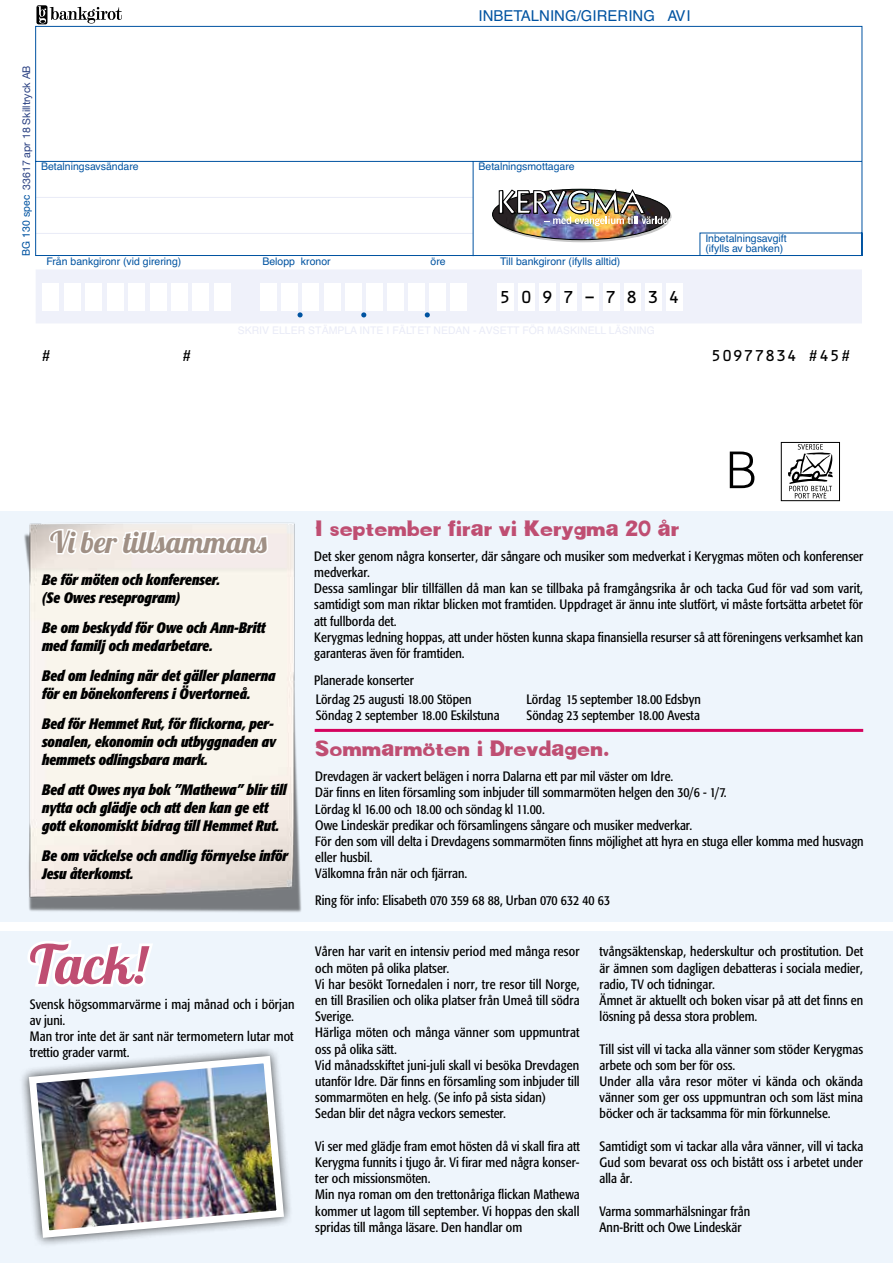
<style>
.page{position:relative;width:893px;height:1263px;background:#fff}
.page>*{position:absolute;margin:0;border:0;box-sizing:border-box;transform-origin:0 0}
.t1{font:53.85px "Lobster 1.4";color:#bf4e72}
.t2{font:300 50.7px "Trade Gothic";color:#000}
.t3{font:30px "Lobster 1.4";color:#a09085}
.t4{font:700 19.5px "New";color:#bf4e72}
.t5{font:16.5px "OCRB Alternate";letter-spacing:.56em;color:#000}
.t6{font:italic 700 condensed 15px/18px "Formata";letter-spacing:-.01em;color:#000}
.t7{font:15px "Helvetica";color:#0053a1}
.t8{font:15px "OCRB Alternate";color:#000}
.t9{font:15px "OCRB";color:#000}
.t10{font:condensed 13.5px/16.2px "Formata";color:#000}
.t11{font:10.5px/9.8px "Helvetica";color:#0053a1}
.t12{font:10.5px "Helvetica Neue";color:#263d80}
.s1{font-family:"OCRB"}
</style>
<div class="page">
<div style="left:0;top:932px;width:893px;height:331px;background:#eef5fc"></div>
<div style="left:0;top:511px;width:893px;height:410px;background:#eef5fc"></div>
<img style="left:24px;top:522px;width:291px;height:390px">
<div style="left:36px;top:269px;width:826px;height:54px;background:#eff1fa"></div>
<div style="left:64px;top:283px;width:17px;height:27px;background:#fff"></div>
<div style="left:85px;top:283px;width:17px;height:27px;background:#fff"></div>
<div style="left:42px;top:283px;width:17px;height:27px;background:#fff"></div>
<div style="left:107px;top:283px;width:17px;height:27px;background:#fff"></div>
<div style="left:128px;top:283px;width:17px;height:27px;background:#fff"></div>
<div style="left:150px;top:283px;width:16px;height:27px;background:#fff"></div>
<div style="left:171px;top:283px;width:17px;height:27px;background:#fff"></div>
<div style="left:193px;top:283px;width:16px;height:27px;background:#fff"></div>
<div style="left:214px;top:283px;width:17px;height:27px;background:#fff"></div>
<div style="left:260px;top:283px;width:17px;height:27px;background:#fff"></div>
<div style="left:281px;top:283px;width:17px;height:27px;background:#fff"></div>
<div style="left:302px;top:283px;width:17px;height:27px;background:#fff"></div>
<div style="left:324px;top:283px;width:16px;height:27px;background:#fff"></div>
<div style="left:345px;top:283px;width:17px;height:27px;background:#fff"></div>
<div style="left:366px;top:283px;width:17px;height:27px;background:#fff"></div>
<div style="left:387px;top:283px;width:17px;height:27px;background:#fff"></div>
<div style="left:408px;top:283px;width:17px;height:27px;background:#fff"></div>
<div style="left:429px;top:283px;width:17px;height:27px;background:#fff"></div>
<div style="left:450px;top:283px;width:17px;height:27px;background:#fff"></div>
<svg style="left:425px;top:312px;width:5px;height:5px"></svg>
<svg style="left:361px;top:312px;width:5px;height:5px"></svg>
<svg style="left:298px;top:312px;width:5px;height:5px"></svg>
<div style="left:497px;top:283px;width:17px;height:27px;background:#fff"></div>
<div style="left:518px;top:283px;width:17px;height:27px;background:#fff"></div>
<div style="left:539px;top:283px;width:17px;height:27px;background:#fff"></div>
<div style="left:561px;top:283px;width:16px;height:27px;background:#fff"></div>
<div style="left:582px;top:283px;width:16px;height:27px;background:#fff"></div>
<div style="left:603px;top:283px;width:17px;height:27px;background:#fff"></div>
<div style="left:624px;top:283px;width:17px;height:27px;background:#fff"></div>
<div style="left:645px;top:283px;width:17px;height:27px;background:#fff"></div>
<div style="left:666px;top:283px;width:17px;height:27px;background:#fff"></div>
<svg style="left:35px;top:26px;width:828px;height:231px"></svg>
<div style="left:781px;top:442px;width:59px;height:59px;border:1px solid #000"></div>
<svg style="left:788px;top:444px;width:45px;height:54px"></svg>
<svg style="left:47px;top:522px;width:223px;height:55px"></svg>
<div style="left:36px;top:5px;width:11px;height:19px;background:#787878;border-radius:2px"></div>
<svg style="left:37px;top:5px;width:85px;height:19px"></svg>
<svg style="left:28px;top:940px;width:125px;height:47px"></svg>
<div style="left:19px;top:1046px;width:274px;height:201px;background:#000;opacity:.75"></div>
<img style="left:25px;top:1052px;width:263px;height:189px">
<hr style="left:315px;top:729px;width:548px;height:3px;background:#d5035e">
<p class="t7" style="left:478px;top:5px;width:214px">INBETALNING/GIRERING AVI</p>
<p class="t12" style="left:19px;top:190px;width:126px;rotate:-90deg">33617 apr 18 Skilltryck AB</p>
<p class="t11" style="left:22px;top:256px;width:62px;rotate:-90deg">BG 130 spec</p>
<p class="t11" style="left:41px;top:162px;width:99px">Betalningsavsändare</p>
<p class="t11" style="left:478px;top:162px;width:98px">Betalningsmottagare</p>
<p class="t11" style="left:46px;top:257px;width:137px">Från bankgironr (vid girering)</p>
<p class="t11" style="left:262px;top:257px;width:70px">Belopp kronor</p>
<p class="t11" style="left:430px;top:257px;width:17px">öre</p>
<p class="t11" style="left:500px;top:257px;width:122px">Till bankgironr (ifylls alltid)</p>
<p class="t5" style="left:499px;top:288px;width:182px">5097-7834</p>
<p class="t11" style="left:705px;top:234px;width:83px">Inbetalningsavgift (ifylls av banken)</p>
<p class="t9" style="left:41px;top:347px;width:12px">#</p>
<p class="t9" style="left:181px;top:347px;width:12px">#</p>
<p class="t8" style="left:711px;top:347px;width:142px">50977834 <span class="s1">#45#</span></p>
<h2 class="t2" style="left:725px;top:440px;width:35px">B</h2>
<h3 class="t3" style="left:50px;top:523px;width:218px">Vi ber tillsammans</h3>
<p class="t6" style="left:42px;top:570px;width:180px">Be för möten och konferenser. (Se Owes reseprogram)</p>
<p class="t6" style="left:42px;top:618px;width:225px">Be om beskydd för Owe och Ann-Britt med familj och medarbetare.</p>
<p class="t6" style="left:42px;top:666px;width:235px">Bed om ledning när det gäller planerna för en bönekonferens i Övertorneå.</p>
<p class="t6" style="left:42px;top:714px;width:236px">Bed för Hemmet Rut, för flickorna, per&shy;sonalen, ekonomin och utbyggnaden av hemmets odlingsbara mark.</p>
<p class="t6" style="left:42px;top:780px;width:246px">Bed att Owes nya bok ”Mathewa” blir till nytta och glädje och att den kan ge ett gott ekonomiskt bidrag till Hemmet Rut.</p>
<p class="t6" style="left:42px;top:846px;width:248px">Be om väckelse och andlig förnyelse inför<br>Jesu återkomst.</p>
<h1 class="t1" style="left:30px;top:930px;width:118px">Tack!</h1>
<p class="t10" style="left:30px;top:996px;width:266px">Svensk högsommarvärme i maj månad och i början av juni.<br>Man tror inte det är sant när termometern lutar mot trettio grader varmt.</p>
<h3 class="t4" style="left:315px;top:514px;width:366px">I september firar vi Kerygma 20 år</h3>
<p class="t10" style="left:314px;top:548px;width:551px">Det sker genom några konserter, där sångare och musiker som medverkat i Kerygmas möten och konferenser medverkar.<br>Dessa samlingar blir tillfällen då man kan se tillbaka på framgångsrika år och tacka Gud för vad som varit, samtidigt som man riktar blicken mot framtiden. Uppdraget är ännu inte slutfört, vi måste fortsätta arbetet för att fullborda det.<br>Kerygmas ledning hoppas, att under hösten kunna skapa finansiella resurser så att föreningens verksamhet kan garanteras även för framtiden.</p>
<p class="t10" style="left:314px;top:672px;width:101px">Planerade konserter</p>
<p class="t10" style="left:316px;top:691px;width:185px">Lördag 25 augusti 18.00 Stöpen<br>Söndag 2 september 18.00 Eskilstuna</p>
<p class="t10" style="left:526px;top:691px;width:176px">Lördag 15 september 18.00 Edsbyn<br>Söndag 23 september 18.00 Avesta</p>
<h3 class="t4" style="left:315px;top:735px;width:296px">Sommarmöten i Drevdagen.</h3>
<p class="t10" style="left:315px;top:768px;width:550px">Drevdagen är vackert belägen i norra Dalarna ett par mil väster om Idre.<br>Där finns en liten församling som inbjuder till sommarmöten helgen den 30/6 - 1/7.<br>Lördag kl 16.00 och 18.00 och söndag kl 11.00.<br>Owe Lindeskär predikar och församlingens sångare och musiker medverkar.<br>För den som vill delta i Drevdagens sommarmöten finns möjlighet att hyra en stuga eller komma med husvagn eller husbil.<br>Välkomna från när och fjärran.</p>
<p class="t10" style="left:315px;top:892px;width:296px">Ring för info: Elisabeth 070 359 68 88, Urban 070 632 40 63</p>
<p class="t10" style="left:600px;top:943px;width:265px">tvångsäktenskap, hederskultur och prostitution. Det är ämnen som dagligen debatteras i sociala medier, radio, TV och tidningar.<br>Ämnet är aktuellt och boken visar på att det finns en lösning på dessa stora problem.</p>
<p class="t10" style="left:600px;top:1041px;width:265px">Till sist vill vi tacka alla vänner som stöder Kerygmas arbete och som ber för oss.<br>Under alla våra resor möter vi kända och okända vänner som ger oss uppmuntran och som läst mina böcker och är tacksamma för min förkunnelse.</p>
<p class="t10" style="left:600px;top:1138px;width:265px;text-align:justify">Samtidigt som vi tackar alla våra vänner, vill vi tacka Gud som bevarat oss och bistått oss i arbetet under alla år.</p>
<p class="t10" style="left:600px;top:1203px;width:152px">Varma sommarhälsningar från<br>Ann-Britt och Owe Lindeskär</p>
<p class="t10" style="left:315px;top:943px;width:266px">Våren har varit en intensiv period med många resor och möten på olika platser.<br>Vi har besökt Tornedalen i norr, tre resor till Norge, en till Brasilien och olika platser från Umeå till södra Sverige.<br>Härliga möten och många vänner som uppmuntrat oss på olika sätt.<br>Vid månadsskiftet juni-juli skall vi besöka Drevdagen utanför Idre. Där finns en församling som inbjuder till sommarmöten en helg. (Se info på sista sidan)<br>Sedan blir det några veckors semester.</p>
<p class="t10" style="left:315px;top:1138px;width:266px">Vi ser med glädje fram emot hösten då vi skall fira att Kerygma funnits i tjugo år. Vi firar med några konser&shy;ter och missionsmöten.<br>Min nya roman om den trettonåriga flickan Mathewa kommer ut lagom till september. Vi hoppas den skall spridas till många läsare. Den handlar om</p>
</div>
